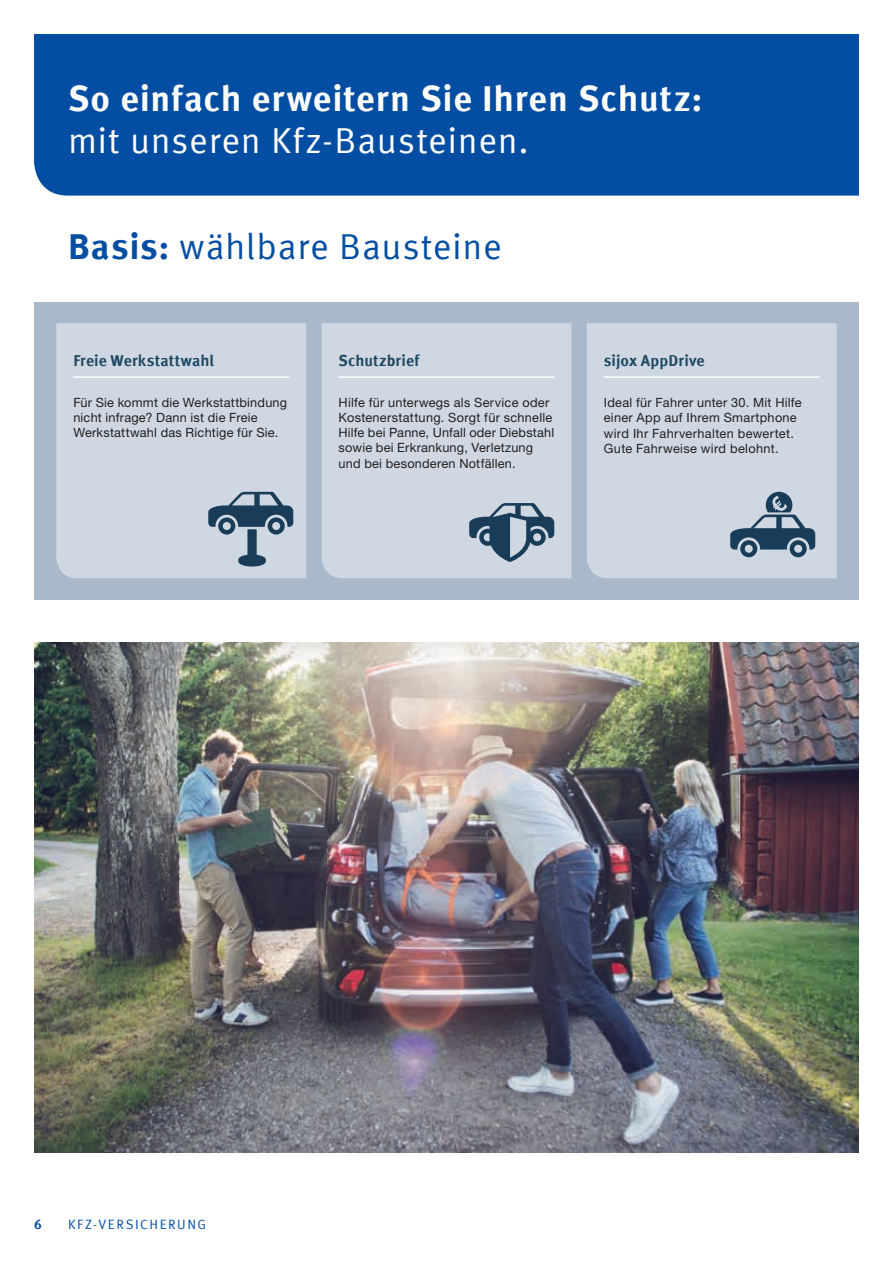
<style>
.page{position:relative;width:893px;height:1263px;background:#fff}
.page>*{position:absolute;margin:0;border:0;box-sizing:border-box;transform-origin:0 0}
.t1{font:700 36px "Meta Offc Pro";letter-spacing:.02em;color:#fff}
.t2{font:36px "Meta Offc Pro Norm";letter-spacing:.02em;color:#fff}
.t3{font:36px "Meta Offc Pro Norm";letter-spacing:.02em;color:#034ea2}
.t4{font:700 15.75px "Meta Offc Pro";letter-spacing:.01em;color:#204964}
.t5{font:13.5px "Meta Offc Pro Norm";letter-spacing:.115em;color:#034ea2}
.t6{font:700 13.5px "Meta Offc Pro";color:#034ea2}
.t7{font:12.75px/15.3px "Helvetica Neue LTW1 G";letter-spacing:.02em;color:#231f20}
.s1{font-family:"Meta Offc Pro";font-weight:700}
</style>
<div class="page">
<div style="left:34px;top:302px;width:825px;height:298px;background:#a9b9ca"></div>
<div style="left:56px;top:323px;width:250px;height:255px;background:#cfd8e2"></div>
<div style="left:587px;top:323px;width:250px;height:255px;background:#cfd8e2"></div>
<hr style="left:604px;top:376px;width:216px;height:2px;background:#fff">
<svg style="left:208px;top:492px;width:85px;height:74px;background:#889cac"></svg>
<svg style="left:730px;top:492px;width:85px;height:65px;background:#8397a8"></svg>
<div style="left:322px;top:323px;width:249px;height:255px;background:#cfd8e2"></div>
<svg style="left:469px;top:503px;width:85px;height:59px;background:#7f94a5"></svg>
<img style="left:34px;top:642px;width:825px;height:510px">
<div style="left:34px;top:34px;width:825px;height:162px;background:#034ea2"></div>
<hr style="left:73px;top:376px;width:216px;height:2px;background:#fff">
<hr style="left:339px;top:376px;width:215px;height:2px;background:#fff">
<h1 class="t1" style="left:68px;top:70px;width:636px">So einfach erweitern Sie Ihren Schutz:</h1>
<h1 class="t2" style="left:68px;top:113px;width:462px">mit unseren Kfz-Bausteinen.</h1>
<h1 class="t3" style="left:68px;top:220px;width:435px"><span class="s1">Basis:</span> wählbare Bausteine</h1>
<p class="t4" style="left:73px;top:348px;width:142px">Freie Werkstattwahl</p>
<p class="t7" style="left:73px;top:394px;width:215px">Für Sie kommt die Werkstattbindung nicht infrage? Dann ist die Freie<br>Werkstattwahl das Richtige für Sie.</p>
<p class="t4" style="left:339px;top:348px;width:82px">Schutzbrief</p>
<p class="t7" style="left:339px;top:394px;width:217px">Hilfe für unterwegs als Service oder Kostenerstattung. Sorgt für schnelle Hilfe bei Panne, Unfall oder Diebstahl sowie bei Erkrankung, Verletzung und bei besonderen Notfällen.</p>
<p class="t4" style="left:604px;top:348px;width:102px">sijox AppDrive</p>
<p class="t7" style="left:604px;top:395px;width:199px">Ideal für Fahrer unter 30. Mit Hilfe einer App auf Ihrem Smartphone wird Ihr Fahrverhalten bewertet.<br>Gute Fahrweise wird belohnt.</p>
<p class="t6" style="left:34px;top:1214px;width:9px">6</p>
<p class="t5" style="left:68px;top:1214px;width:140px">KFZ-VERSICHERUNG</p>
</div>
